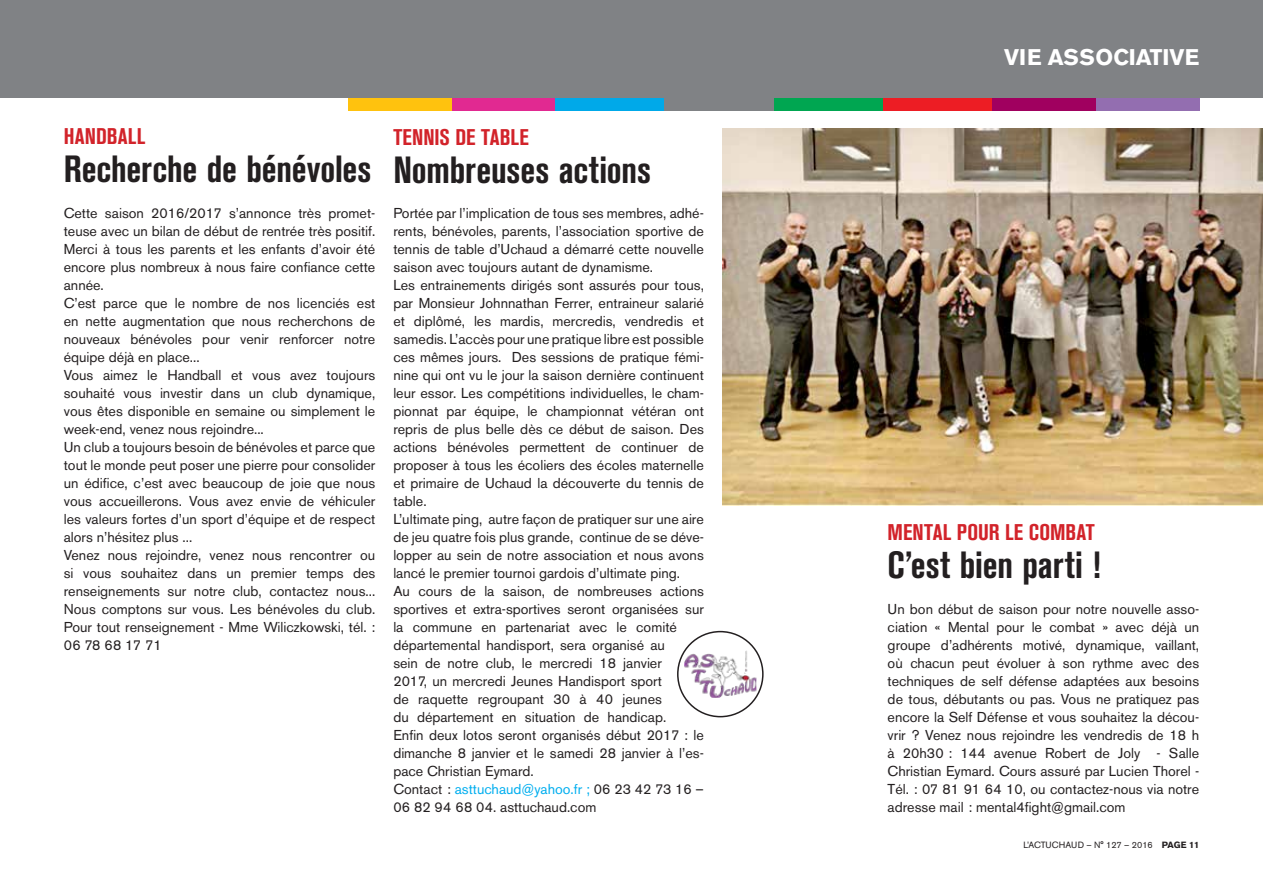
<style>
.page{position:relative;width:1263px;height:893px;background:#fff}
.page>*{position:absolute;margin:0;border:0;box-sizing:border-box;transform-origin:0 0}
.t1{font:700 condensed 37.5px "Akzidenz Grotesk BE";letter-spacing:-.005em;color:#231f20}
.t2{font:700 condensed 22.5px "Akzidenz Grotesk BE";letter-spacing:.005em;color:#d2232a}
.t3{font:700 22.5px "Akzidenz Grotesk BE";color:#fff}
.t4{font:14.25px/18px "Akzidenz Grotesk BE";color:#231f20}
.t5{font:9px "Akzidenz Grotesk BE";color:#231f20}
.s1{color:#00aeef}
.s2{font-weight:700}
</style>
<div class="page">
<div style="left:0;top:0;width:1263px;height:98px;background:#808285"></div>
<div style="left:452px;top:98px;width:103px;height:13px;background:#e12991"></div>
<div style="left:555px;top:98px;width:110px;height:13px;background:#00a9e9"></div>
<div style="left:665px;top:98px;width:109px;height:13px;background:#808285"></div>
<div style="left:774px;top:98px;width:109px;height:13px;background:#00a651"></div>
<div style="left:883px;top:98px;width:109px;height:13px;background:#ed1d24"></div>
<div style="left:992px;top:98px;width:104px;height:13px;background:#a0005f"></div>
<div style="left:349px;top:98px;width:103px;height:13px;background:#ffc20e"></div>
<div style="left:1096px;top:98px;width:103px;height:13px;background:#936eb0"></div>
<img style="left:723px;top:128px;width:540px;height:378px">
<img style="left:684px;top:650px;width:72px;height:48px">
<div style="left:677px;top:631px;width:87px;height:86px;border:2px solid #231f20;border-radius:50%"></div>
<h2 class="t2" style="left:64px;top:124px;width:83px">HANDBALL</h2>
<h1 class="t1" style="left:64px;top:147px;width:309px">Recherche de bénévoles</h1>
<p class="t4" style="left:64px;top:204px;width:313px">Cette saison 2016/2017 s’annonce très promet&shy;teuse avec un bilan de début de rentrée très positif.<br>Merci à tous les parents et les enfants d’avoir été encore plus nombreux à nous faire confiance cette année.<br>C’est parce que le nombre de nos licenciés est en nette augmentation que nous recherchons de nouveaux bénévoles pour venir renforcer notre équipe déjà en place...<br>Vous aimez le Handball et vous avez toujours souhaité vous investir dans un club dynamique, vous êtes disponible en semaine ou simplement le week-end, venez nous rejoindre...<br>Un club a toujours besoin de bénévoles et parce que tout le monde peut poser une pierre pour consolider un édifice, c’est avec beaucoup de joie que nous vous accueillerons. Vous avez envie de véhiculer les valeurs fortes d’un sport d’équipe et de respect alors n’hésitez plus ...<br>Venez nous rejoindre, venez nous rencontrer ou si vous souhaitez dans un premier temps des renseignements sur notre club, contactez nous...<br>Nous comptons sur vous. Les bénévoles du club.<br>Pour tout renseignement - Mme Wiliczkowski, tél. :<br>06 78 68 17 71</p>
<h2 class="t2" style="left:393px;top:125px;width:137px">TENNIS DE TABLE</h2>
<h1 class="t1" style="left:393px;top:148px;width:259px">Nombreuses actions</h1>
<p class="t4" style="left:393px;top:204px;width:312px">Portée par l’implication de tous ses membres, adhé&shy;rents, bénévoles, parents, l’association sportive de tennis de table d’Uchaud a démarré cette nouvelle saison avec toujours autant de dynamisme.<br>Les entrainements dirigés sont assurés pour tous, par Monsieur Johnnathan Ferrer, entraineur salarié et diplômé, les mardis, mercredis, vendredis et samedis. L’accès pour une pratique libre est possible ces mêmes jours. Des sessions de pratique fémi&shy;nine qui ont vu le jour la saison dernière continuent leur essor. Les compétitions individuelles, le cham&shy;pionnat par équipe, le championnat vétéran ont repris de plus belle dès ce début de saison. Des actions bénévoles permettent de continuer de proposer à tous les écoliers des écoles maternelle et primaire de Uchaud la découverte du tennis de table.<br>L’ultimate ping, autre façon de pratiquer sur une aire de jeu quatre fois plus grande, continue de se déve&shy;lopper au sein de notre association et nous avons lancé le premier tournoi gardois d’ultimate ping.<br>Au cours de la saison, de nombreuses actions sportives et extra-sportives seront organisées sur la commune en partenariat avec le comité départemental handisport, sera organisé au<br>sein de notre club, le mercredi 18 janvier<br>2017, un mercredi Jeunes Handisport sport<br>de raquette regroupant 30 à 40 jeunes<br>du département en situation de handicap.<br>Enfin deux lotos seront organisés début 2017 : le dimanche 8 janvier et le samedi 28 janvier à l’es&shy;pace Christian Eymard.<br>Contact : <span class="s1">asttuchaud@yahoo.fr ;</span> 06 23 42 73 16 – 06 82 94 68 04. asttuchaud.com</p>
<h2 class="t3" style="left:1004px;top:44px;width:197px">VIE ASSOCIATIVE</h2>
<h2 class="t2" style="left:888px;top:520px;width:209px">MENTAL POUR LE COMBAT</h2>
<h1 class="t1" style="left:888px;top:543px;width:215px">C’est bien parti !</h1>
<p class="t4" style="left:888px;top:600px;width:313px;text-align:justify">Un bon début de saison pour notre nouvelle asso&shy;ciation « Mental pour le combat » avec déjà un groupe d’adhérents motivé, dynamique, vaillant, où chacun peut évoluer à son rythme avec des techniques de self défense adaptées aux besoins de tous, débutants ou pas. Vous ne pratiquez pas encore la Self Défense et vous souhaitez la décou&shy;vrir ? Venez nous rejoindre les vendredis de 18 h à 20h30 : 144 avenue Robert de Joly - Salle Christian Eymard. Cours assuré par Lucien Thorel - Tél. : 07 81 91 64 10, ou contactez-nous via notre adresse mail : mental4fight@gmail.com</p>
<p class="t5" style="left:1023px;top:839px;width:177px">L’ACTUCHAUD – N° 127 – 2016 <span class="s2">PAGE 11</span></p>
</div>
